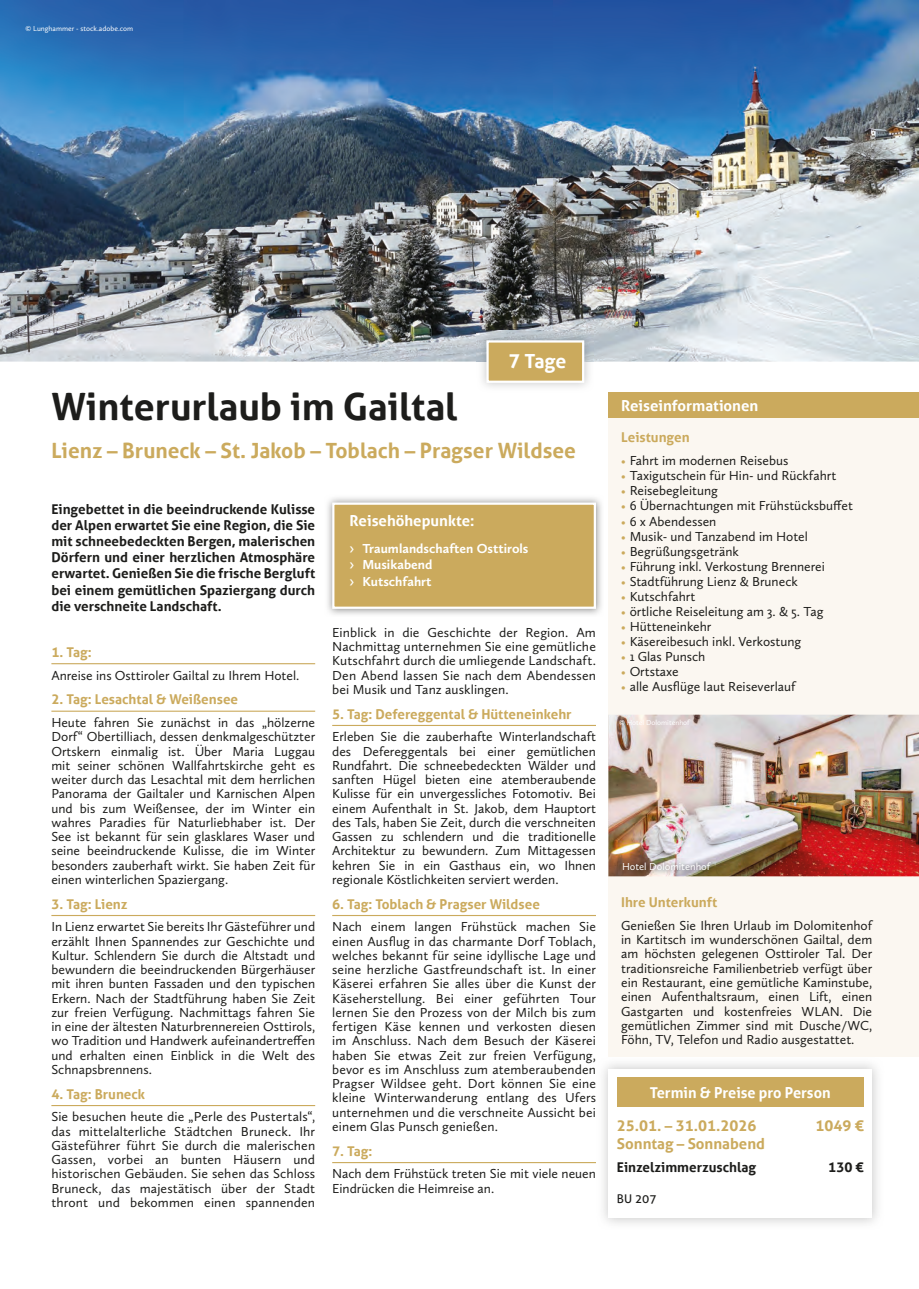
<style>
.page{position:relative;width:919px;height:1289px;background:#fff}
.page>*{position:absolute;margin:0;border:0;box-sizing:border-box;transform-origin:0 0}
.t1{font:700 37.5px "Aller";color:#1d1d1b}
.t2{font:700 21px "Aller";color:#cbaa5d}
.t3{font:700 19.5px "Aller";color:#fff}
.t4{font:700 15px "Aller";color:#fff}
.t5{font:700 15px "Aller";color:#cbaa5d}
.t6{font:13.5px/14.2px "Calluna Sans";color:#1d1d1b;text-align:justify}
.t7{font:700 13.5px/16.2px "Aller";color:#1d1d1b;text-align:justify}
.t8{font:700 13.5px "Aller";color:#cbaa5d}
.t9{font:700 13.5px/16.2px "Calluna Sans";color:#fff}
.t10{font:12px "Aller";color:#1d1d1b}
.t11{font:10.5px "Calluna Sans";color:#fff}
.t12{font:7.5px "Calluna Sans";color:#fff}
.s1{font-family:"Aller";font-weight:400}
.s2{font-size:12px;color:#cbaa5d}
</style>
<div class="page">
<img style="left:0;top:0;width:918px;height:361px">
<hr style="left:51px;top:663px;width:264px;height:1px;background:#cbaa5d">
<hr style="left:51px;top:710px;width:264px;height:1px;background:#cbaa5d">
<hr style="left:51px;top:914px;width:264px;height:2px;background:#cbaa5d">
<hr style="left:51px;top:1104px;width:264px;height:2px;background:#cbaa5d">
<hr style="left:332px;top:725px;width:264px;height:1px;background:#cbaa5d">
<hr style="left:332px;top:914px;width:264px;height:2px;background:#cbaa5d">
<hr style="left:332px;top:1161px;width:264px;height:2px;background:#cbaa5d">
<img style="left:327px;top:497px;width:275px;height:118px">
<div style="left:333px;top:503px;width:262px;height:104px;background:#cbaa5d"></div>
<div style="left:332px;top:502px;width:264px;height:107px;border:2px solid #fff"></div>
<div style="left:608px;top:392px;width:310px;height:26px;background:#cbaa5d"></div>
<div style="left:608px;top:418px;width:310px;height:638px;background:#fbf7f1"></div>
<div style="left:617px;top:1077px;width:246px;height:30px;background:#cbaa5d"></div>
<img style="left:608px;top:714px;width:310px;height:162px">
<img style="left:618px;top:858px;width:97px;height:17px">
<img style="left:477px;top:331px;width:116px;height:56px">
<div style="left:487px;top:341px;width:96px;height:41px;background:#cbaa5d"></div>
<div style="left:486px;top:340px;width:98px;height:43px;border:2px solid #fff"></div>
<p class="t12" style="left:26px;top:26px;width:109px">© Lunghammer - stock.adobe.com</p>
<h3 class="t3" style="left:508px;top:350px;width:59px">7 Tage</h3>
<h1 class="t1" style="left:51px;top:385px;width:407px">Winterurlaub im Gailtal</h1>
<h2 class="t2" style="left:51px;top:438px;width:526px">Lienz – Bruneck – St. Jakob – Toblach – Pragser Wildsee</h2>
<p class="t7" style="left:51px;top:501px;width:265px">Eingebettet in die beeindruckende Kulisse der Alpen erwartet Sie eine Region, die Sie mit schneebedeckten Bergen, malerischen Dörfern und einer herzlichen Atmosphäre erwartet. Genießen Sie die frische Bergluft bei einem gemütlichen Spaziergang durch die verschneite Landschaft.</p>
<p class="t8" style="left:51px;top:644px;width:42px">1. Tag:</p>
<p class="t6" style="left:51px;top:669px;width:249px">Anreise ins Osttiroler Gailtal zu Ihrem Hotel.</p>
<p class="t8" style="left:51px;top:691px;width:188px">2. Tag: Lesachtal &amp; Weißensee</p>
<p class="t6" style="left:51px;top:716px;width:265px">Heute fahren Sie zunächst in das „hölzerne Dorf“ Obertilliach, dessen denkmalgeschützter Ortskern einmalig ist. Über Maria Luggau mit seiner schönen Wallfahrtskirche geht es weiter durch das Lesachtal mit dem herrlichen Panorama der Gailtaler und Karnischen Alpen und bis zum Weißensee, der im Winter ein wahres Paradies für Naturliebhaber ist. Der See ist bekannt für sein glasklares Waser und seine beeindruckende Kulisse, die im Winter besonders zauberhaft wirkt. Sie haben Zeit für einen winterlichen Spaziergang.</p>
<p class="t8" style="left:51px;top:896px;width:78px">3. Tag: Lienz</p>
<p class="t6" style="left:51px;top:921px;width:265px">In Lienz erwartet Sie bereits Ihr Gästeführer und erzählt Ihnen Spannendes zur Geschichte und Kultur. Schlendern Sie durch die Altstadt und bewundern die beeindruckenden Bürgerhäuser mit ihren bunten Fassaden und den typischen Erkern. Nach der Stadtführung haben Sie Zeit zur freien Verfügung. Nachmittags fahren Sie in eine der ältesten Naturbrennereien Osttirols, wo Tradition und Handwerk aufeinandertreffen und erhalten einen Einblick in die Welt des Schnapsbrennens.</p>
<p class="t8" style="left:51px;top:1085px;width:95px">4. Tag: Bruneck</p>
<p class="t6" style="left:51px;top:1111px;width:265px">Sie besuchen heute die „Perle des Pustertals“, das mittelalterliche Städtchen Bruneck. Ihr Gästeführer führt Sie durch die malerischen Gassen, vorbei an bunten Häusern und historischen Gebäuden. Sie sehen das Schloss Bruneck, das majestätisch über der Stadt thront und bekommen einen spannenden</p>
<p class="t4" style="left:349px;top:512px;width:126px">Reisehöhepunkte:</p>
<p class="t9" style="left:349px;top:541px;width:180px"><span class="s1">›</span> Traumlandschaften Osttirols <span class="s1">›</span> Musikabend<br><span class="s1">›</span> Kutschfahrt</p>
<p class="t6" style="left:332px;top:626px;width:265px">Einblick in die Geschichte der Region. Am Nachmittag unternehmen Sie eine gemütliche Kutschfahrt durch die umliegende Landschaft.<br>Den Abend lassen Sie nach dem Abendessen bei Musik und Tanz ausklingen.</p>
<p class="t8" style="left:332px;top:706px;width:241px">5. Tag: Defereggental &amp; Hütteneinkehr</p>
<p class="t6" style="left:332px;top:731px;width:265px">Erleben Sie die zauberhafte Winterlandschaft des Defereggentals bei einer gemütlichen Rundfahrt. Die schneebedeckten Wälder und sanften Hügel bieten eine atemberaubende Kulisse für ein unvergessliches Fotomotiv. Bei einem Aufenthalt in St. Jakob, dem Hauptort des Tals, haben Sie Zeit, durch die verschneiten Gassen zu schlendern und die traditionelle Architektur zu bewundern. Zum Mittagessen kehren Sie in ein Gasthaus ein, wo Ihnen regionale Köstlichkeiten serviert werden.</p>
<p class="t8" style="left:332px;top:896px;width:209px">6. Tag: Toblach &amp; Pragser Wildsee</p>
<p class="t6" style="left:332px;top:921px;width:265px">Nach einem langen Frühstück machen Sie einen Ausflug in das charmante Dorf Toblach, welches bekannt für seine idyllische Lage und seine herzliche Gastfreundschaft ist. In einer Käserei erfahren Sie alles über die Kunst der Käseherstellung. Bei einer geführten Tour lernen Sie den Prozess von der Milch bis zum fertigen Käse kennen und verkosten diesen im Anschluss. Nach dem Besuch der Käserei haben Sie etwas Zeit zur freien Verfügung, bevor es im Anschluss zum atemberaubenden Pragser Wildsee geht. Dort können Sie eine kleine Winterwanderung entlang des Ufers unternehmen und die verschneite Aussicht bei einem Glas Punsch genießen.</p>
<p class="t8" style="left:332px;top:1143px;width:42px">7. Tag:</p>
<p class="t6" style="left:332px;top:1168px;width:265px">Nach dem Frühstück treten Sie mit viele neuen<br>Eindrücken die Heimreise an.</p>
<p class="t4" style="left:621px;top:396px;width:139px">Reiseinformationen</p>
<p class="t8" style="left:621px;top:429px;width:70px">Leistungen</p>
<p class="t6" style="left:621px;top:455px;width:169px"><span class="s2">•</span> Fahrt im modernen Reisebus</p>
<p class="t6" style="left:621px;top:470px;width:216px"><span class="s2">•</span> Taxigutschein für Hin- und Rückfahrt</p>
<p class="t6" style="left:621px;top:485px;width:98px"><span class="s2">•</span> Reisebegleitung</p>
<p class="t6" style="left:621px;top:500px;width:233px"><span class="s2">•</span> 6 Übernachtungen mit Frühstücksbuffet</p>
<p class="t6" style="left:621px;top:515px;width:97px"><span class="s2">•</span> 6 x Abendessen</p>
<p class="t6" style="left:621px;top:530px;width:188px"><span class="s2">•</span> Musik- und Tanzabend im Hotel</p>
<p class="t6" style="left:621px;top:545px;width:119px"><span class="s2">•</span> Begrüßungsgetränk</p>
<p class="t6" style="left:621px;top:560px;width:205px"><span class="s2">•</span> Führung inkl. Verkostung Brennerei</p>
<p class="t6" style="left:621px;top:575px;width:178px"><span class="s2">•</span> Stadtführung Lienz &amp; Bruneck</p>
<p class="t6" style="left:621px;top:590px;width:76px"><span class="s2">•</span> Kutschfahrt</p>
<p class="t6" style="left:621px;top:605px;width:204px"><span class="s2">•</span> örtliche Reiseleitung am 3. &amp; 5. Tag</p>
<p class="t6" style="left:621px;top:620px;width:92px"><span class="s2">•</span> Hütteneinkehr</p>
<p class="t6" style="left:621px;top:635px;width:182px"><span class="s2">•</span> Käsereibesuch inkl. Verkostung</p>
<p class="t6" style="left:621px;top:650px;width:86px"><span class="s2">•</span> 1 Glas Punsch</p>
<p class="t6" style="left:621px;top:665px;width:59px"><span class="s2">•</span> Ortstaxe</p>
<p class="t6" style="left:621px;top:680px;width:176px"><span class="s2">•</span> alle Ausflüge laut Reiseverlauf</p>
<p class="t12" style="left:619px;top:719px;width:72px">© Hotel Dolomitenhof</p>
<p class="t11" style="left:622px;top:863px;width:90px">Hotel Dolomitenhof</p>
<p class="t8" style="left:621px;top:894px;width:98px">Ihre Unterkunft</p>
<p class="t6" style="left:621px;top:919px;width:252px">Genießen Sie Ihren Urlaub im Dolomitenhof in Kartitsch im wunderschönen Gailtal, dem am höchsten gelegenen Osttiroler Tal. Der traditionsreiche Familienbetrieb verfügt über ein Restaurant, eine gemütliche Kaminstube, einen Aufenthaltsraum, einen Lift, einen Gastgarten und kostenfreies WLAN. Die gemütlichen Zimmer sind mit Dusche/WC, Föhn, TV, Telefon und Radio ausgestattet.</p>
<p class="t4" style="left:650px;top:1083px;width:182px">Termin &amp; Preise pro Person</p>
<p class="t5" style="left:617px;top:1116px;width:141px">25.01. – 31.01.2026</p>
<p class="t5" style="left:815px;top:1116px;width:50px">1049 €</p>
<p class="t5" style="left:617px;top:1134px;width:150px">Sonntag – Sonnabend</p>
<p class="t7" style="left:617px;top:1158px;width:141px">Einzelzimmerzuschlag</p>
<p class="t7" style="left:828px;top:1158px;width:37px">130 €</p>
<p class="t10" style="left:617px;top:1191px;width:41px">BU 207</p>
</div>
